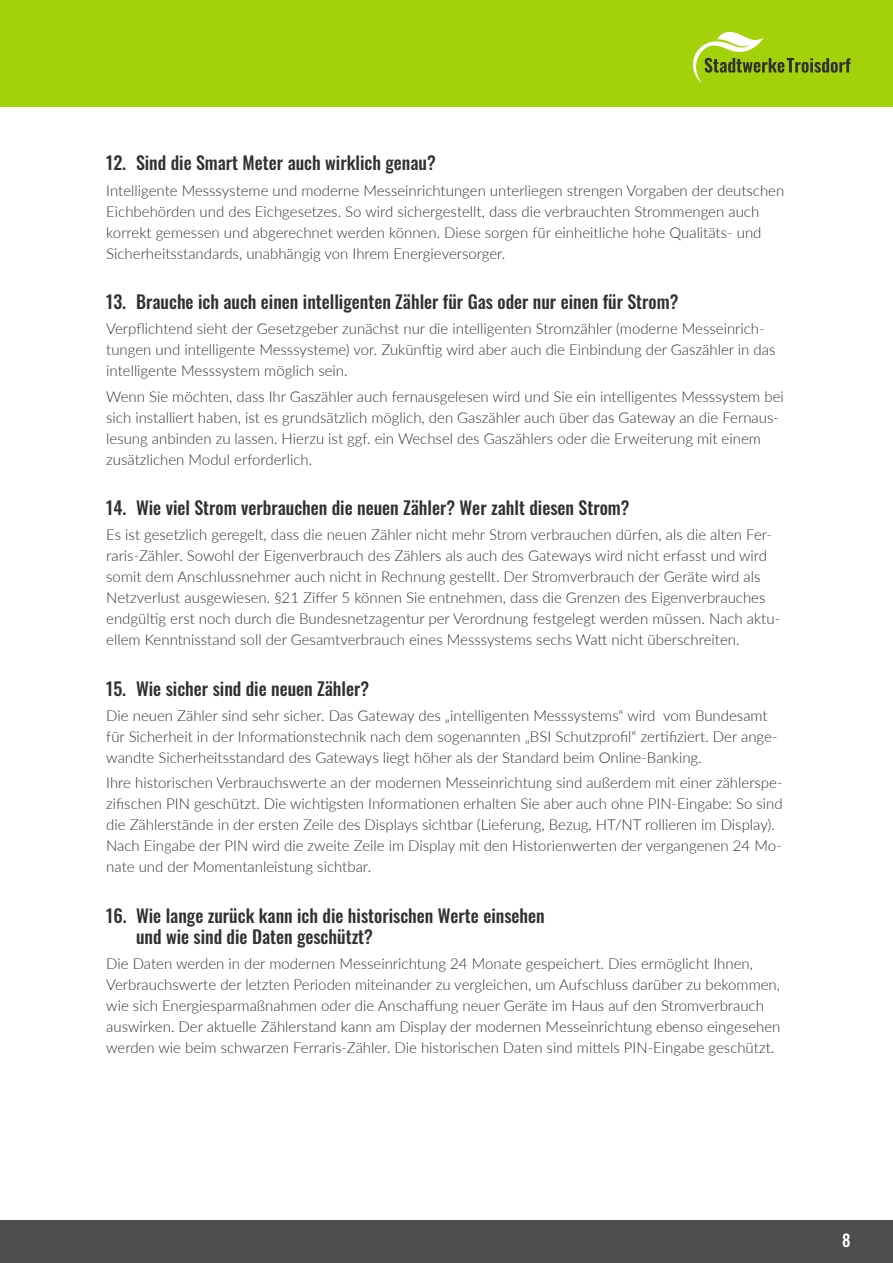
<style>
.page{position:relative;width:893px;height:1263px;background:#fff}
.page>*{position:absolute;margin:0;border:0;box-sizing:border-box;transform-origin:0 0}
.t1{font:500 18px/21px "Oswald";color:#313130}
.t2{font:500 16.5px "Oswald";color:#fff}
.t3{font:300 15px/21px "Lato";color:#313130}
</style>
<div class="page">
<div style="left:0;top:0;width:893px;height:106px;background:#a3d20a"></div>
<div style="left:0;top:1220px;width:893px;height:43px;background:#4e4e4d"></div>
<svg style="left:693px;top:32px;width:157px;height:51px"></svg>
<p class="t1" style="left:106px;top:151px;width:331px">12. Sind die Smart Meter auch wirklich genau?</p>
<p class="t3" style="left:106px;top:179px;width:679px">Intelligente Messsysteme und moderne Messeinrichtungen unterliegen strengen Vorgaben der deutschen Eichbehörden und des Eichgesetzes. So wird sichergestellt, dass die verbrauchten Strommengen auch korrekt gemessen und abgerechnet werden können. Diese sorgen für einheitliche hohe Qualitäts- und Sicherheitsstandards, unabhängig von Ihrem Energieversorger.</p>
<p class="t1" style="left:106px;top:289px;width:574px">13. Brauche ich auch einen intelligenten Zähler für Gas oder nur einen für Strom?</p>
<p class="t3" style="left:106px;top:318px;width:671px">Verpflichtend sieht der Gesetzgeber zunächst nur die intelligenten Stromzähler (moderne Messeinrich&shy;tungen und intelligente Messsysteme) vor. Zukünftig wird aber auch die Einbindung der Gaszähler in das intelligente Messsystem möglich sein.</p>
<p class="t3" style="left:106px;top:385px;width:679px">Wenn Sie möchten, dass Ihr Gaszähler auch fernausgelesen wird und Sie ein intelligentes Messsystem bei sich installiert haben, ist es grundsätzlich möglich, den Gaszähler auch über das Gateway an die Fernaus&shy;lesung anbinden zu lassen. Hierzu ist ggf. ein Wechsel des Gaszählers oder die Erweiterung mit einem zusätzlichen Modul erforderlich.</p>
<p class="t1" style="left:106px;top:495px;width:525px">14. Wie viel Strom verbrauchen die neuen Zähler? Wer zahlt diesen Strom?</p>
<p class="t3" style="left:106px;top:524px;width:675px">Es ist gesetzlich geregelt, dass die neuen Zähler nicht mehr Strom verbrauchen dürfen, als die alten Fer&shy;raris-Zähler. Sowohl der Eigenverbrauch des Zählers als auch des Gateways wird nicht erfasst und wird somit dem Anschlussnehmer auch nicht in Rechnung gestellt. Der Stromverbrauch der Geräte wird als Netzverlust ausgewiesen. §21 Ziffer 5 können Sie entnehmen, dass die Grenzen des Eigenverbrauches endgültig erst noch durch die Bundesnetzagentur per Verordnung festgelegt werden müssen. Nach aktu&shy;ellem Kenntnisstand soll der Gesamtverbrauch eines Messsystems sechs Watt nicht überschreiten.</p>
<p class="t1" style="left:106px;top:676px;width:264px">15. Wie sicher sind die neuen Zähler?</p>
<p class="t3" style="left:106px;top:705px;width:673px">Die neuen Zähler sind sehr sicher. Das Gateway des „intelligenten Messsystems“ wird vom Bundesamt für Sicherheit in der Informationstechnik nach dem sogenannten „BSI Schutzprofil“ zertifiziert. Der ange&shy;wandte Sicherheitsstandard des Gateways liegt höher als der Standard beim Online-Banking.</p>
<p class="t3" style="left:106px;top:772px;width:678px">Ihre historischen Verbrauchswerte an der modernen Messeinrichtung sind außerdem mit einer zählerspe&shy;zifischen PIN geschützt. Die wichtigsten Informationen erhalten Sie aber auch ohne PIN-Eingabe: So sind die Zählerstände in der ersten Zeile des Displays sichtbar (Lieferung, Bezug, HT/NT rollieren im Display).<br>Nach Eingabe der PIN wird die zweite Zeile im Display mit den Historienwerten der vergangenen 24 Mo&shy;nate und der Momentanleistung sichtbar.</p>
<p class="t1" style="left:136px;top:903px;width:410px;text-indent:-30px">16. Wie lange zurück kann ich die historischen Werte einsehen und wie sind die Daten geschützt?</p>
<p class="t3" style="left:106px;top:953px;width:676px">Die Daten werden in der modernen Messeinrichtung 24 Monate gespeichert. Dies ermöglicht Ihnen, Verbrauchswerte der letzten Perioden miteinander zu vergleichen, um Aufschluss darüber zu bekommen, wie sich Energiesparmaßnahmen oder die Anschaffung neuer Geräte im Haus auf den Stromverbrauch auswirken. Der aktuelle Zählerstand kann am Display der modernen Messeinrichtung ebenso eingesehen werden wie beim schwarzen Ferraris-Zähler. Die historischen Daten sind mittels PIN-Eingabe geschützt.</p>
<p class="t2" style="left:842px;top:1225px;width:10px">8</p>
</div>
